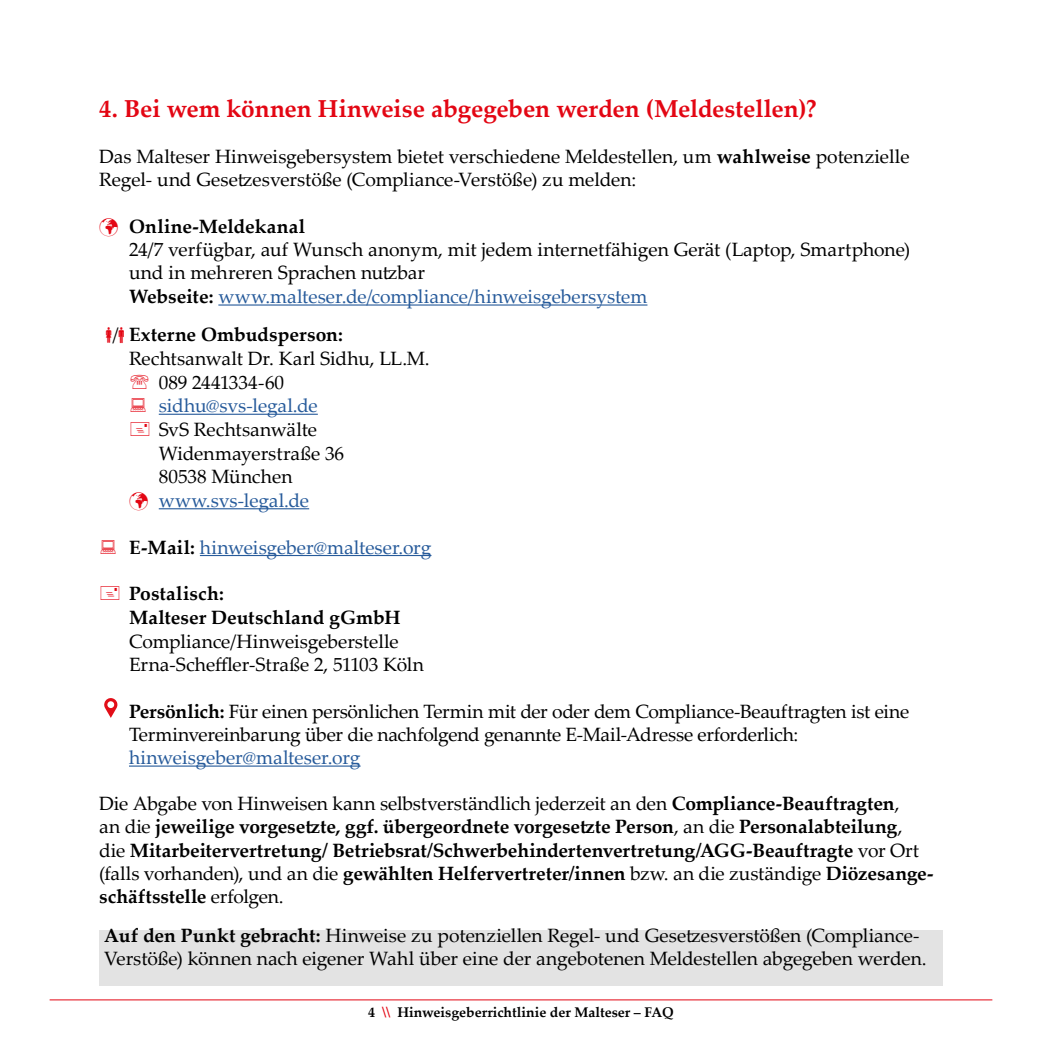
<style>
.page{position:relative;width:1042px;height:1042px;background:#fff}
.page>*{position:absolute;margin:0;border:0;box-sizing:border-box;transform-origin:0 0}
.t1{font:700 24.5px "Palatino Linotype";letter-spacing:-.005em;color:#e30613}
.t2{font:19.25px/23.1px "Palatino Linotype";letter-spacing:-.005em;color:#000}
.t3{font:700 19.25px/23.1px "Palatino Linotype";letter-spacing:-.005em;color:#000}
.t4{font:19.25px "Palatino Linotype";letter-spacing:-.005em;color:#275b9b}
.t5{font:700 14px "Palatino Linotype";color:#000}
.s1{font-weight:700}
.s2{color:#e30613}
.s3{color:#275b9b}
.s4{font-weight:700;color:#000}
.s5{font-weight:400}
</style>
<div class="page">
<div style="left:99px;top:930px;width:844px;height:55px;background:#e3e3e3"></div>
<hr style="left:50px;top:999px;width:942px;height:1px;background:#e30613">
<hr style="left:218px;top:304px;width:429px;height:2px;background:#275b9b">
<hr style="left:159px;top:414px;width:159px;height:1px;background:#275b9b">
<hr style="left:159px;top:508px;width:150px;height:1px;background:#275b9b">
<hr style="left:200px;top:555px;width:231px;height:1px;background:#275b9b">
<hr style="left:129px;top:765px;width:231px;height:1px;background:#275b9b">
<svg style="left:104px;top:698px;width:13px;height:20px"></svg>
<div style="left:107px;top:701px;width:7px;height:7px;background:#fff;border-radius:3px"></div>
<p class="t1" style="left:99px;top:91px;width:719px">4. Bei wem können Hinweise abgegeben werden (Meldestellen)?</p>
<p class="t2" style="left:99px;top:144px;width:812px">Das Malteser Hinweisgebersystem bietet verschiedene Meldestellen, um <span class="s1">wahlweise</span> potenzielle<br>Regel- und Gesetzesverstöße (Compliance-Verstöße) zu melden:</p>
<p class="t3" style="left:99px;top:214px;width:207px"><span class="s2">✓</span> Online-Meldekanal</p>
<p class="t2" style="left:129px;top:237px;width:782px">24/7 verfügbar, auf Wunsch anonym, mit jedem internetfähigen Gerät (Laptop, Smartphone) und in mehreren Sprachen nutzbar<br><span class="s1">Webseite:</span> <span class="s3">www.malteser.de/compliance/hinweisgebersystem</span></p>
<p class="t2" style="left:129px;top:322px;width:302px;line-height:23.6px;text-indent:-17px">/ <span class="s1">Externe Ombudsperson:<br></span>Rechtsanwalt Dr. Karl Sidhu, LL.M.</p>
<p class="t2" style="left:159px;top:370px;width:127px">089 2441334-60</p>
<p class="t4" style="left:159px;top:392px;width:161px">sidhu@svs-legal.de</p>
<p class="t2" style="left:159px;top:417px;width:160px">SvS Rechtsanwälte</p>
<p class="t2" style="left:159px;top:441px;width:187px">Widenmayerstraße 36</p>
<p class="t2" style="left:159px;top:464px;width:135px">80538 München</p>
<p class="t4" style="left:129px;top:486px;width:182px"><span class="s2">✓</span> www.svs-legal.de</p>
<p class="t4" style="left:129px;top:533px;width:304px"><span class="s4">E-Mail:</span> hinweisgeber@malteser.org</p>
<p class="t3" style="left:129px;top:581px;width:96px">Postalisch:</p>
<p class="t2" style="left:129px;top:605px;width:273px;line-height:23.6px"><span class="s1">Malteser Deutschland gGmbH<br></span>Compliance/Hinweisgeberstelle</p>
<p class="t2" style="left:129px;top:652px;width:297px">Erna-Scheffler-Straße 2, 51103 Köln</p>
<p class="t2" style="left:129px;top:699px;width:782px"><span class="s1">Persönlich:</span> Für einen persönlichen Termin mit der oder dem Compliance-Beauftragten ist eine<br>Terminvereinbarung über die nachfolgend genannte E-Mail-Adresse erforderlich: <span class="s3">hinweisgeber@malteser.org</span></p>
<p class="t3" style="left:99px;top:791px;width:836px"><span class="s5">Die Abgabe von Hinweisen kann selbstverständlich jederzeit an den</span> Compliance-Beauftragten<span class="s5">,<br>an die</span> jeweilige vorgesetzte, ggf. übergeordnete vorgesetzte Person<span class="s5">, an die</span> Personalabteilung<span class="s5">, die</span> Mitarbeitervertretung/ Betriebsrat/Schwerbehindertenvertretung/AGG-Beauftragte <span class="s5">vor Ort (falls vorhanden), und an die</span> gewählten Helfervertreter/innen <span class="s5">bzw. an die zuständige</span> Diözesange&shy;schäftsstelle <span class="s5">erfolgen.</span></p>
<p class="t2" style="left:104px;top:923px;width:824px"><span class="s1">Auf den Punkt gebracht:</span> Hinweise zu potenziellen Regel- und Gesetzesverstößen (Compliance-<br>Verstöße) können nach eigener Wahl über eine der angebotenen Meldestellen abgegeben werden.</p>
<p class="t5" style="left:368px;top:1002px;width:307px">4 <span class="s2">\\</span> Hinweisgeberrichtlinie der Malteser – FAQ</p>
</div>
